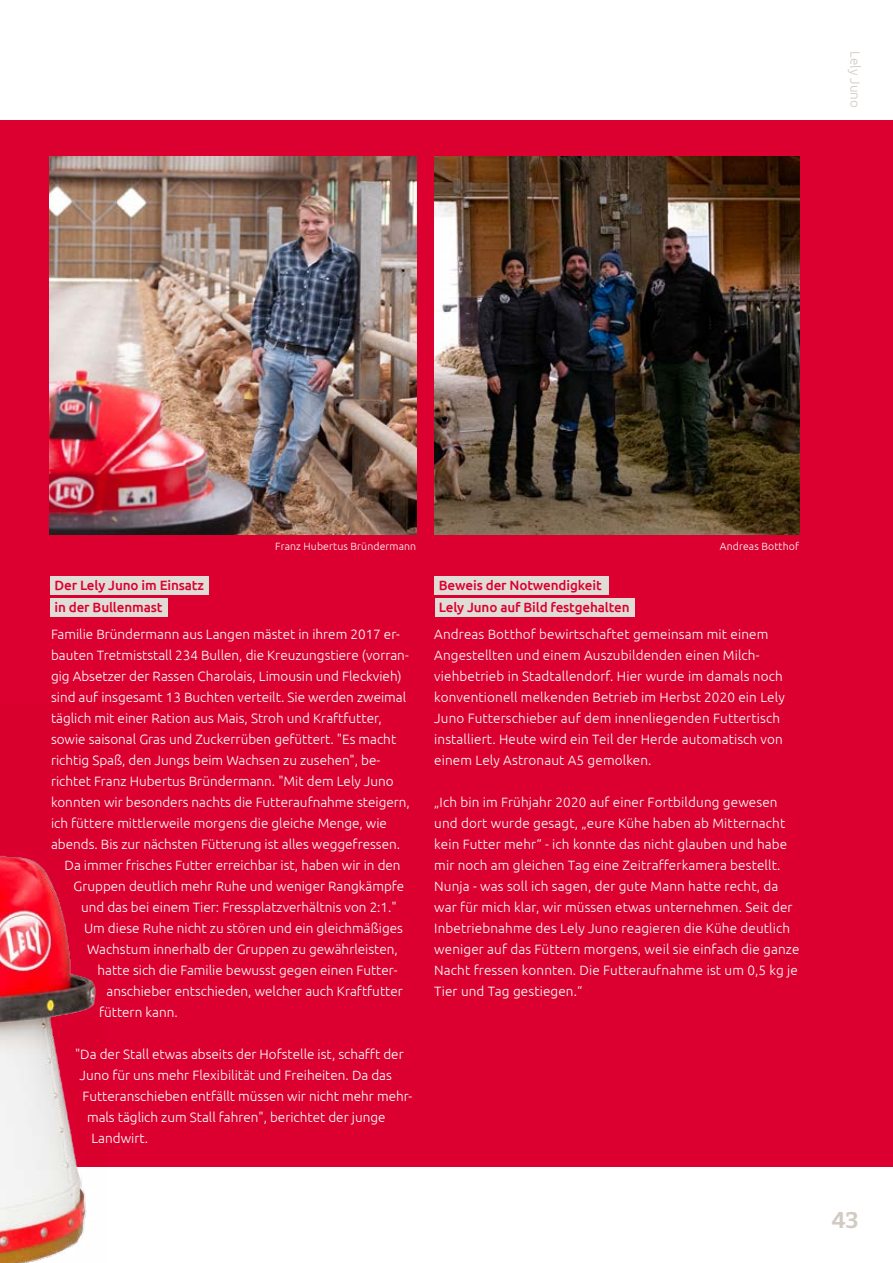
<style>
.page{position:relative;width:893px;height:1263px;background:#fff}
.page>*{position:absolute;margin:0;border:0;box-sizing:border-box;transform-origin:0 0}
.t1{font:700 22.5px "Bitter";color:#d1cbc3}
.t2{font:300 13.5px/21px "Ubuntu";color:#fff}
.t3{font:500 13.5px/21.6px "Ubuntu";letter-spacing:-.01em;color:#db002f}
.t4{font:300 13.5px "Ubuntu";color:#d1cbc3}
.t5{font:300 10.5px "Ubuntu";letter-spacing:.01em;color:#fff}
</style>
<div class="page">
<div style="left:0;top:120px;width:893px;height:1047px;background:#db002f"></div>
<img style="left:50px;top:156px;width:366px;height:378px">
<img style="left:434px;top:156px;width:365px;height:378px">
<div style="left:50px;top:576px;width:159px;height:19px;background:#e1dcd6"></div>
<div style="left:50px;top:598px;width:117px;height:19px;background:#e1dcd6"></div>
<div style="left:435px;top:576px;width:174px;height:19px;background:#e1dcd6"></div>
<div style="left:435px;top:598px;width:199px;height:19px;background:#e1dcd6"></div>
<img style="left:0;top:855px;width:96px;height:408px">
<p class="t4" style="left:863px;top:51px;width:58px;rotate:90deg">Lely Juno</p>
<p class="t5" style="left:275px;top:540px;width:142px">Franz Hubertus Bründermann</p>
<p class="t5" style="left:720px;top:540px;width:81px">Andreas Botthof</p>
<p class="t3" style="left:54px;top:574px;width:151px">Der Lely Juno im Einsatz in der Bullenmast</p>
<p class="t3" style="left:439px;top:574px;width:192px">Beweis der Notwendigkeit<br>Lely Juno auf Bild festgehalten</p>
<p class="t2" style="left:51px;top:623px;width:350px">Familie Bründermann aus Langen mästet in ihrem 2017 er-</p>
<p class="t2" style="left:51px;top:644px;width:359px">bauten Tretmiststall 234 Bullen, die Kreuzungstiere (vorran-</p>
<p class="t2" style="left:51px;top:665px;width:352px">gig Absetzer der Rassen Charolais, Limousin und Fleckvieh)</p>
<p class="t2" style="left:51px;top:686px;width:357px">sind auf insgesamt 13 Buchten verteilt. Sie werden zweimal</p>
<p class="t2" style="left:51px;top:707px;width:332px">täglich mit einer Ration aus Mais, Stroh und Kraftfutter,</p>
<p class="t2" style="left:51px;top:728px;width:347px">sowie saisonal Gras und Zuckerrüben gefüttert. "Es macht</p>
<p class="t2" style="left:51px;top:749px;width:331px">richtig Spaß, den Jungs beim Wachsen zu zusehen", be-</p>
<p class="t2" style="left:51px;top:770px;width:344px">richtet Franz Hubertus Bründermann. "Mit dem Lely Juno</p>
<p class="t2" style="left:51px;top:791px;width:360px">konnten wir besonders nachts die Futteraufnahme steigern,</p>
<p class="t2" style="left:51px;top:812px;width:337px">ich füttere mittlerweile morgens die gleiche Menge, wie</p>
<p class="t2" style="left:51px;top:833px;width:351px">abends. Bis zur nächsten Fütterung ist alles weggefressen.</p>
<p class="t2" style="left:65px;top:854px;width:338px">Da immer frisches Futter erreichbar ist, haben wir in den</p>
<p class="t2" style="left:74px;top:875px;width:332px">Gruppen deutlich mehr Ruhe und weniger Rangkämpfe</p>
<p class="t2" style="left:81px;top:896px;width:317px">und das bei einem Tier: Fressplatzverhältnis von 2:1."</p>
<p class="t2" style="left:84px;top:917px;width:320px">Um diese Ruhe nicht zu stören und ein gleichmäßiges</p>
<p class="t2" style="left:87px;top:938px;width:312px">Wachstum innerhalb der Gruppen zu gewährleisten,</p>
<p class="t2" style="left:98px;top:959px;width:301px">hatte sich die Familie bewusst gegen einen Futter-</p>
<p class="t2" style="left:107px;top:980px;width:298px">anschieber entschieden, welcher auch Kraftfutter</p>
<p class="t2" style="left:99px;top:1001px;width:80px">füttern kann.</p>
<p class="t2" style="left:75px;top:1043px;width:330px">"Da der Stall etwas abseits der Hofstelle ist, schafft der</p>
<p class="t2" style="left:80px;top:1064px;width:314px">Juno für uns mehr Flexibilität und Freiheiten. Da das</p>
<p class="t2" style="left:83px;top:1085px;width:331px">Futteranschieben entfällt müssen wir nicht mehr mehr-</p>
<p class="t2" style="left:87px;top:1107px;width:300px">mals täglich zum Stall fahren", berichtet der junge</p>
<p class="t2" style="left:92px;top:1128px;width:58px">Landwirt.</p>
<p class="t2" style="left:434px;top:624px;width:352px">Andreas Botthof bewirtschaftet gemeinsam mit einem Angestellten und einem Auszubildenden einen Milch&shy;viehbetrieb in Stadtallendorf. Hier wurde im damals noch konventionell melkenden Betrieb im Herbst 2020 ein Lely Juno Futterschieber auf dem innenliegenden Futtertisch installiert. Heute wird ein Teil der Herde automatisch von einem Lely Astronaut A5 gemolken.</p>
<p class="t2" style="left:434px;top:792px;width:367px">„Ich bin im Frühjahr 2020 auf einer Fortbildung gewesen und dort wurde gesagt, „eure Kühe haben ab Mitternacht kein Futter mehr“ - ich konnte das nicht glauben und habe mir noch am gleichen Tag eine Zeitrafferkamera bestellt.<br>Nunja - was soll ich sagen, der gute Mann hatte recht, da war für mich klar, wir müssen etwas unternehmen. Seit der Inbetriebnahme des Lely Juno reagieren die Kühe deutlich weniger auf das Füttern morgens, weil sie einfach die ganze Nacht fressen konnten. Die Futteraufnahme ist um 0,5 kg je Tier und Tag gestiegen.“</p>
<h1 class="t1" style="left:832px;top:1202px;width:28px">43</h1>
</div>
